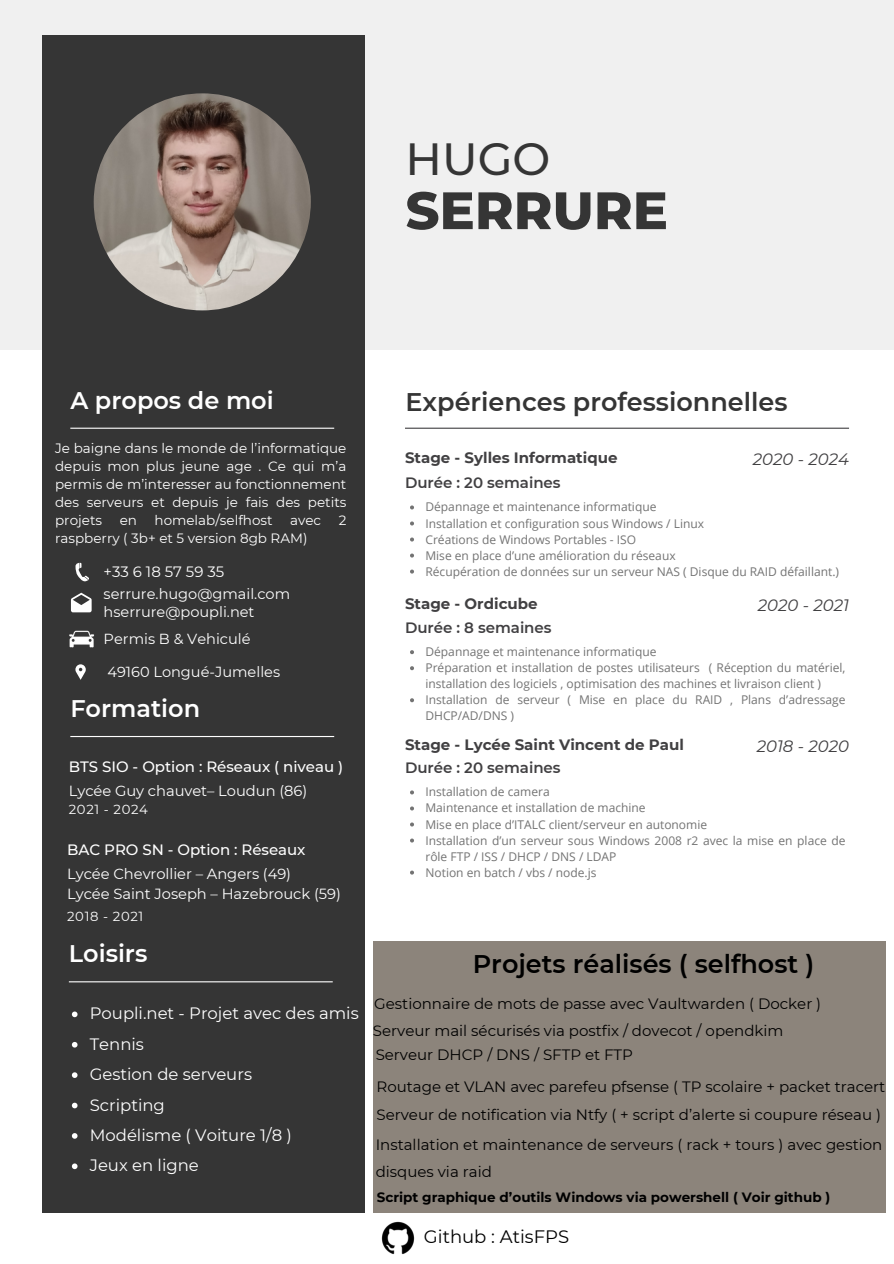
<style>
.page{position:relative;width:894px;height:1264px;background:#fff}
.page>*{position:absolute;margin:0;border:0;box-sizing:border-box;transform-origin:0 0}
.t1{font:800 52.5px "Montserrat";color:#353535}
.t2{font:500 45px "Montserrat";color:#353535}
.t3{font:600 25.5px "Montserrat";color:#353535}
.t4{font:600 25.5px "Montserrat";color:#000}
.t5{font:600 24px "Montserrat";color:#fff}
.t6{font:18px "Montserrat";color:#000}
.t7{font:16.5px "Montserrat";color:#fff}
.t8{font:italic 16.5px "Montserrat";color:#414042}
.t9{font:15px/27px "Montserrat";color:#000}
.t10{font:700 15px "Montserrat";color:#414042}
.t11{font:500 15px "Montserrat";letter-spacing:-.005em;color:#fff}
.t12{font:600 15px "Montserrat";color:#414042}
.t13{font:15px "Montserrat";color:#fff}
.t14{font:14.7px/20.2px "Montserrat";letter-spacing:-.005em;color:#fff}
.t15{font:14.55px "Montserrat";color:#fff}
.t16{font:13.5px/18px "Montserrat";color:#fff;text-align:justify}
.t17{font:700 13.5px "Montserrat";color:#000}
.t18{font:13.2px "Montserrat";letter-spacing:.045em;color:#fff}
.t19{font:12px/16px "Open Sans";color:#737373}
</style>
<div class="page">
<div style="left:0;top:0;width:893px;height:349px;background:#f0f0f0"></div>
<div style="left:373px;top:940px;width:511px;height:272px;background:#8c847b"></div>
<div style="left:43px;top:35px;width:322px;height:1177px;background:#353535"></div>
<hr style="left:405px;top:427px;width:443px;height:2px;background:#414042">
<hr style="left:70px;top:427px;width:264px;height:2px;background:#fff">
<svg style="left:75px;top:664px;width:10px;height:16px"></svg>
<svg style="left:75px;top:562px;width:14px;height:20px"></svg>
<svg style="left:71px;top:592px;width:21px;height:20px"></svg>
<hr style="left:70px;top:736px;width:264px;height:1px;background:#fff">
<hr style="left:69px;top:981px;width:263px;height:1px;background:#fff">
<img style="left:94px;top:93px;width:217px;height:217px;border-radius:50%">
<img style="left:373px;top:1212px;width:50px;height:43px">
<img style="left:69px;top:630px;width:25px;height:18px">
<svg style="left:72px;top:1011px;width:5px;height:6px"></svg>
<svg style="left:72px;top:1042px;width:5px;height:5px"></svg>
<svg style="left:72px;top:1072px;width:5px;height:5px"></svg>
<svg style="left:72px;top:1102px;width:5px;height:6px"></svg>
<svg style="left:72px;top:1133px;width:5px;height:5px"></svg>
<svg style="left:72px;top:1163px;width:5px;height:6px"></svg>
<svg style="left:410px;top:505px;width:4px;height:4px"></svg>
<svg style="left:410px;top:521px;width:4px;height:4px"></svg>
<svg style="left:410px;top:537px;width:4px;height:4px"></svg>
<svg style="left:410px;top:553px;width:4px;height:4px"></svg>
<svg style="left:410px;top:569px;width:4px;height:4px"></svg>
<svg style="left:410px;top:650px;width:4px;height:4px"></svg>
<svg style="left:410px;top:666px;width:4px;height:4px"></svg>
<svg style="left:410px;top:698px;width:4px;height:4px"></svg>
<svg style="left:410px;top:790px;width:4px;height:4px"></svg>
<svg style="left:410px;top:806px;width:4px;height:4px"></svg>
<svg style="left:410px;top:822px;width:4px;height:4px"></svg>
<svg style="left:410px;top:838px;width:4px;height:4px"></svg>
<svg style="left:410px;top:870px;width:4px;height:4px"></svg>
<h6 class="t2" style="left:405px;top:131px;width:146px">HUGO</h6>
<h6 class="t1" style="left:405px;top:178px;width:264px">SERRURE</h6>
<h3 class="t5" style="left:70px;top:385px;width:205px">A propos de moi</h3>
<p class="t16" style="left:55px;top:439px;width:293px">Je baigne dans le monde de l’informatique depuis mon plus jeune age . Ce qui m’a permis de m’interesser au fonctionnement des serveurs et depuis je fais des petits projets</p>
<p class="t16" style="left:120px;top:511px;width:19px">en</p>
<p class="t16" style="left:154px;top:511px;width:120px">homelab/selfhost</p>
<p class="t16" style="left:290px;top:511px;width:33px">avec</p>
<p class="t16" style="left:339px;top:511px;width:9px">2</p>
<p class="t16" style="left:55px;top:529px;width:254px">raspberry ( 3b+ et 5 version 8gb RAM)</p>
<p class="t13" style="left:104px;top:562px;width:122px">+33 6 18 57 59 35</p>
<p class="t15" style="left:104px;top:585px;width:188px">serrure.hugo@gmail.com</p>
<p class="t15" style="left:104px;top:603px;width:152px">hserrure@poupli.net</p>
<h6 class="t15" style="left:104px;top:629px;width:148px">Permis B &amp; Vehiculé</h6>
<h6 class="t15" style="left:107px;top:662px;width:174px">49160 Longué-Jumelles</h6>
<p class="t5" style="left:70px;top:693px;width:131px">Formation</p>
<h6 class="t11" style="left:69px;top:757px;width:276px">BTS SIO - Option : Réseaux ( niveau )</h6>
<p class="t18" style="left:69px;top:801px;width:81px">2021 - 2024</p>
<h5 class="t14" style="left:69px;top:780px;width:240px">Lycée Guy chauvet– Loudun (86)</h5>
<h3 class="t11" style="left:67px;top:840px;width:240px">BAC PRO SN - Option : Réseaux</h3>
<h6 class="t14" style="left:67px;top:863px;width:275px">Lycée Chevrollier – Angers (49)<br>Lycée Saint Joseph – Hazebrouck (59)</h6>
<h5 class="t18" style="left:67px;top:907px;width:78px">2018 - 2021</h5>
<p class="t5" style="left:69px;top:938px;width:80px">Loisirs</p>
<h6 class="t7" style="left:90px;top:1003px;width:270px">Poupli.net - Projet avec des amis</h6>
<p class="t7" style="left:90px;top:1033px;width:56px">Tennis</p>
<h3 class="t7" style="left:90px;top:1064px;width:164px">Gestion de serveurs</h3>
<p class="t7" style="left:90px;top:1094px;width:77px">Scripting</p>
<p class="t7" style="left:90px;top:1124px;width:203px">Modélisme ( Voiture 1/8 )</p>
<p class="t7" style="left:90px;top:1155px;width:110px">Jeux en ligne</p>
<p class="t3" style="left:405px;top:386px;width:383px">Expériences professionnelles</p>
<p class="t10" style="left:405px;top:448px;width:214px">Stage - Sylles Informatique</p>
<h3 class="t19" style="left:425px;top:499px;width:232px">Dépannage et maintenance informatique</h3>
<h5 class="t19" style="left:425px;top:515px;width:280px">Installation et configuration sous Windows / Linux</h5>
<h4 class="t19" style="left:425px;top:531px;width:212px">Créations de Windows Portables - ISO</h4>
<h5 class="t19" style="left:425px;top:547px;width:252px">Mise en place d’une amélioration du réseaux</h5>
<p class="t19" style="left:425px;top:563px;width:415px">Récupération de données sur un serveur NAS ( Disque du RAID défaillant.)</p>
<p class="t8" style="left:757px;top:595px;width:93px">2020 - 2021</p>
<p class="t12" style="left:405px;top:618px;width:148px">Durée : 8 semaines</p>
<p class="t8" style="left:752px;top:449px;width:98px">2020 - 2024</p>
<p class="t12" style="left:405px;top:473px;width:157px">Durée : 20 semaines</p>
<p class="t10" style="left:405px;top:594px;width:134px">Stage - Ordicube</p>
<p class="t19" style="left:425px;top:643px;width:232px">Dépannage et maintenance informatique</p>
<h5 class="t19" style="left:425px;top:659px;width:421px">Préparation et installation de postes utilisateurs ( Réception du matériel, installation des logiciels , optimisation des machines et livraison client )</h5>
<h4 class="t19" style="left:425px;top:691px;width:421px">Installation de serveur ( Mise en place du RAID , Plans d’adressage<br>DHCP/AD/DNS )</h4>
<h5 class="t8" style="left:756px;top:735px;width:94px">2018 - 2020</h5>
<p class="t12" style="left:405px;top:758px;width:157px">Durée : 20 semaines</p>
<p class="t10" style="left:405px;top:735px;width:280px">Stage - Lycée Saint Vincent de Paul</p>
<p class="t19" style="left:425px;top:783px;width:126px">Installation de camera</p>
<h5 class="t19" style="left:425px;top:799px;width:222px">Maintenance et installation de machine</h5>
<h4 class="t19" style="left:425px;top:815px;width:283px">Mise en place d’ITALC client/serveur en autonomie</h4>
<h5 class="t19" style="left:425px;top:831px;width:421px">Installation d’un serveur sous Windows 2008 r2 avec la mise en place de rôle FTP / ISS / DHCP / DNS / LDAP</h5>
<p class="t19" style="left:425px;top:863px;width:172px">Notion en batch / vbs / node.js</p>
<p class="t4" style="left:472px;top:948px;width:343px">Projets réalisés ( selfhost )</p>
<p class="t9" style="left:374px;top:990px;width:448px">Gestionnaire de mots de passe avec Vaultwarden ( Docker )</p>
<h3 class="t9" style="left:373px;top:1017px;width:412px">Serveur mail sécurisés via postfix / dovecot / opendkim</h3>
<h6 class="t9" style="left:375px;top:1041px;width:259px">Serveur DHCP / DNS / SFTP et FTP</h6>
<h6 class="t9" style="left:376px;top:1073px;width:510px">Routage et VLAN avec parefeu pfsense ( TP scolaire + packet tracert</h6>
<h6 class="t9" style="left:376px;top:1100px;width:506px">Serveur de notification via Ntfy ( + script d’alerte si coupure réseau )</h6>
<h6 class="t9" style="left:375px;top:1131px;width:508px">Installation et maintenance de serveurs ( rack + tours ) avec gestion disques via raid</h6>
<p class="t17" style="left:376px;top:1188px;width:455px">Script graphique d’outils Windows via powershell ( Voir github )</p>
<p class="t6" style="left:424px;top:1225px;width:147px">Github : AtisFPS</p>
</div>
